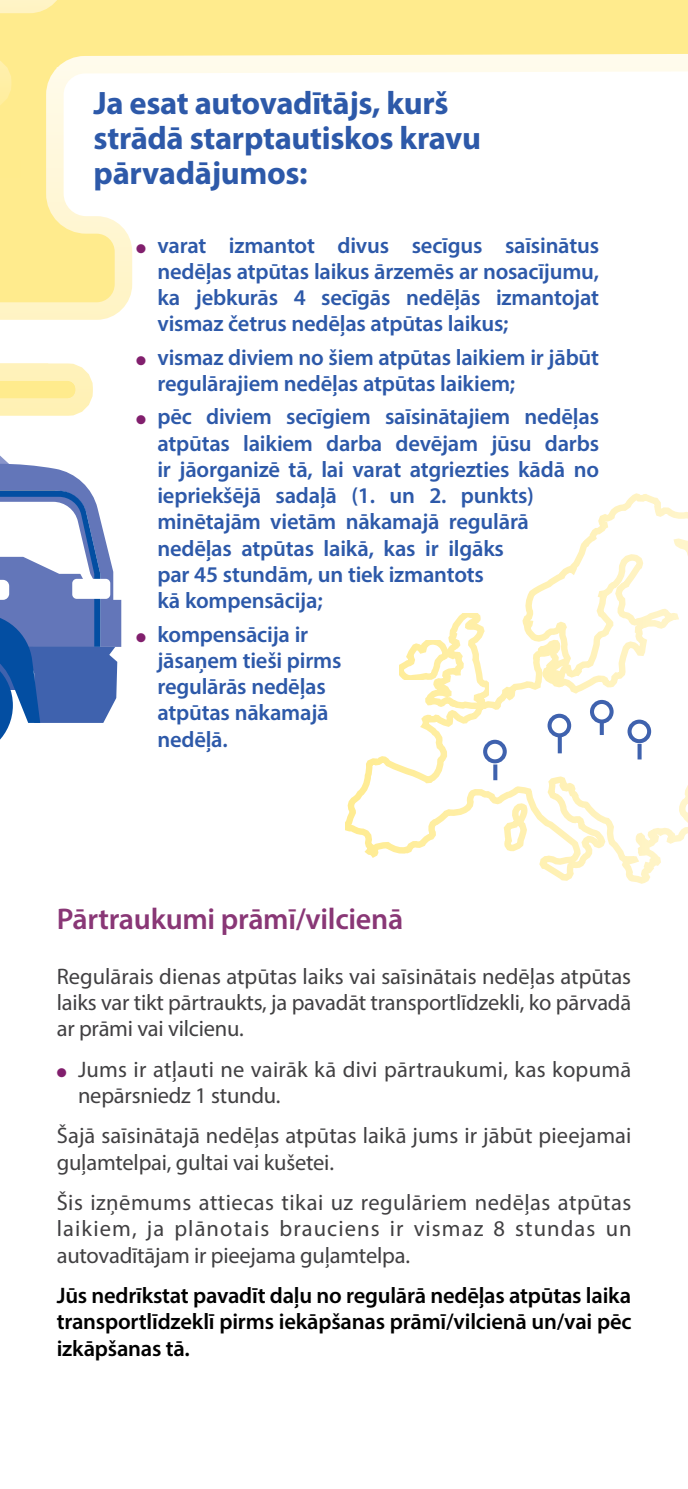
<style>
.page{position:relative;width:688px;height:1489px;background:#fff}
.page>*{position:absolute;margin:0;border:0;box-sizing:border-box;transform-origin:0 0}
.Subtitle-Blue_paragr{font:700 32.5px/35px "Myriad Pro";letter-spacing:-.01em;color:#2d59a9}
.Subtitles_purple{font:600 30px "Myriad Pro";letter-spacing:-.01em;color:#893776}
.t1{font:600 22.5px/26.2px "Myriad Pro";letter-spacing:-.01em;color:#2d59a9}
.TEXT{font:22.5px/26.2px "Myriad Pro";letter-spacing:-.01em;color:#414042;text-align:justify}
.TEXT-2{font:600 22.5px/26.2px "Myriad Pro";letter-spacing:-.01em;color:#000;text-align:justify}
.TEXT-3{font:22.5px/26.2px "Myriad Pro";letter-spacing:.01em;color:#414042}
.s1{color:#811f6d}
</style>
<div class="page">
<div style="left:0;top:0;width:687px;height:622px;background:#ffeb8d"></div>
<div style="left:121px;top:596px;width:225px;height:51px;background:#fff"></div>
<svg style="left:0;top:54px;width:687px;height:542px;background:#fffdf7"></svg>
<svg style="left:0;top:414px;width:121px;height:326px;background:#9aadd4"></svg>
<svg style="left:0;top:0;width:74px;height:186px"></svg>
<svg style="left:346px;top:463px;width:341px;height:421px"></svg>
<svg style="left:399px;top:613px;width:89px;height:100px"></svg>
<svg style="left:500px;top:802px;width:32px;height:50px"></svg>
<svg style="left:534px;top:637px;width:29px;height:22px"></svg>
<svg style="left:629px;top:721px;width:20px;height:20px"></svg>
<div style="left:627px;top:719px;width:24px;height:24px;border:4px solid #3f62ae;border-radius:50%"></div>
<svg style="left:599px;top:723px;width:4px;height:12px"></svg>
<svg style="left:591px;top:702px;width:20px;height:19px"></svg>
<div style="left:589px;top:700px;width:24px;height:23px;border:4px solid #3f62ae;border-radius:50%"></div>
<div style="left:485px;top:741px;width:19px;height:20px;background:#fff;border-radius:50%"></div>
<div style="left:483px;top:739px;width:23px;height:24px;border:4px solid #3f62ae;border-radius:50%"></div>
<svg style="left:549px;top:715px;width:20px;height:20px"></svg>
<div style="left:547px;top:713px;width:24px;height:24px;border:4px solid #3f62ae;border-radius:50%"></div>
<svg style="left:493px;top:764px;width:4px;height:16px"></svg>
<svg style="left:637px;top:744px;width:4px;height:15px"></svg>
<svg style="left:557px;top:736px;width:4px;height:17px"></svg>
<h2 class="Subtitle-Blue_paragr" style="left:94px;top:84px;width:389px">Ja esat autovadītājs, kurš strādā starptautiskos kravu pārvadājumos:</h2>
<p class="t1" style="left:157px;top:231px;width:443px;text-align:justify;text-indent:-21px"><span class="s1">●</span> varat izmantot divus secīgus saīsinātus nedēļas atpūtas laikus ārzemēs ar nosacījumu, ka jebkurās 4 secīgās nedēļās izmantojat vismaz četrus nedēļas atpūtas laikus;</p>
<p class="t1" style="left:157px;top:343px;width:443px;text-indent:-21px"><span class="s1">●</span> vismaz diviem no šiem atpūtas laikiem ir jābūt regulārajiem nedēļas atpūtas laikiem;</p>
<p class="t1" style="left:157px;top:403px;width:443px;text-indent:-21px"><span class="s1">●</span> pēc diviem secīgiem saīsinātajiem nedēļas atpūtas laikiem darba devējam jūsu darbs ir jāorganizē tā, lai varat atgriezties kādā no iepriekšējā sadaļā (1. un 2. punkts) minētajām vietām nākamajā regulārā nedēļas atpūtas laikā, kas ir ilgāks<br>par 45 stundām, un tiek izmantots<br>kā kompensācija;</p>
<p class="t1" style="left:157px;top:620px;width:185px;text-indent:-21px"><span class="s1">●</span> kompensācija ir jāsaņem tieši pirms regulārās nedēļas atpūtas nākamajā nedēļā.</p>
<h2 class="Subtitles_purple" style="left:57px;top:899px;width:348px">Pārtraukumi prāmī/vilcienā</h2>
<p class="TEXT" style="left:57px;top:962px;width:576px">Regulārais dienas atpūtas laiks vai saīsinātais nedēļas atpūtas laiks var tikt pārtraukts, ja pavadāt transportlīdzekli, ko pārvadā ar prāmi vai vilcienu.</p>
<p class="TEXT-3" style="left:78px;top:1055px;width:554px;text-indent:-21px"><span class="s1">●</span> Jums ir atļauti ne vairāk kā divi pārtraukumi, kas kopumā nepārsniedz 1 stundu.</p>
<p class="TEXT" style="left:57px;top:1122px;width:576px">Šajā saīsinātajā nedēļas atpūtas laikā jums ir jābūt pieejamai guļamtelpai, gultai vai kušetei.</p>
<p class="TEXT" style="left:57px;top:1188px;width:576px">Šis izņēmums attiecas tikai uz regulāriem nedēļas atpūtas laikiem, ja plānotais brauciens ir vismaz 8 stundas un autovadītājam ir pieejama guļamtelpa.</p>
<p class="TEXT-2" style="left:57px;top:1281px;width:576px">Jūs nedrīkstat pavadīt daļu no regulārā nedēļas atpūtas laika transportlīdzeklī pirms iekāpšanas prāmī/vilcienā un/vai pēc izkāpšanas tā.</p>
</div>
